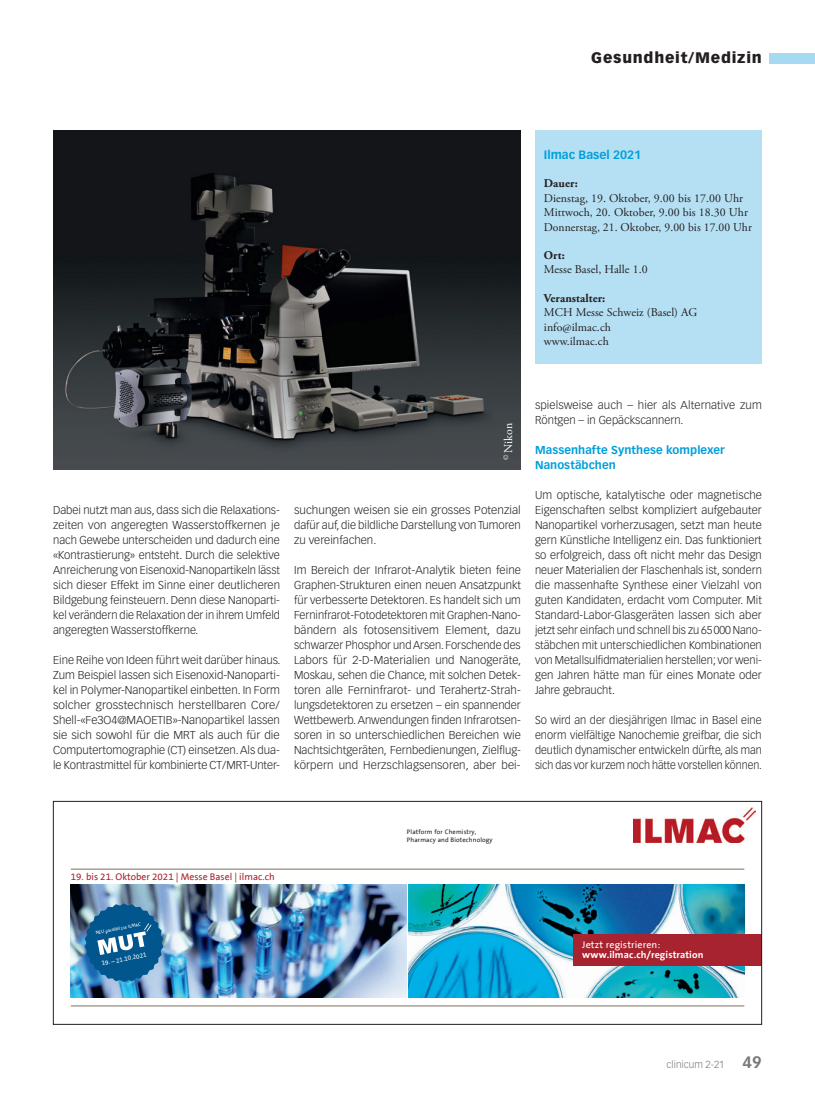
<style>
.page{position:relative;width:815px;height:1099px;background:#fff}
.page>*{position:absolute;margin:0;border:0;box-sizing:border-box;transform-origin:0 0}
.t1{font:900 15px "Vectora LT Std";letter-spacing:.05em;color:#231f20}
.t2{font:11.88px/14.4px "Adobe Garamond Pro";letter-spacing:.005em;color:#231f20}
.t3{font:700 11.88px "Adobe Garamond Pro";letter-spacing:.005em;color:#231f20}
.t4{font:700 11.88px "Vectora LT Std";color:#009fda}
.t5{font:11.88px "Adobe Garamond Pro";color:#fff}
.t6{font:300 11.25px/15px "Vectora LT Std";color:#231f20;text-align:justify}
.t7{font:300 11.25px/15px "Vectora LT Std";color:#231f20;text-align:justify;scale:1.04 1}
.t8{font:700 11.25px/15px "Vectora LT Std";letter-spacing:.005em;color:#009fda}
.t9{font:300 10px "Vectora LT Std";color:#76787b}
.t10{font:9.75px "MCH The Sans";color:#a7232f}
.t11{font:700 9.75px "MCH The Sans";letter-spacing:.01em;color:#fff}
.t12{font:9.75px "MCH The Sans";letter-spacing:.01em;color:#fff}
.t13{font:6.5px/8.1px "MCH The Sans";letter-spacing:.02em;color:#231f20}
.t14{font:6.38px "MCH The Sans";color:#fff}
.t15{font:4.62px "MCH The Sans";color:#fff}
.s1{font-weight:700;font-size:16.25px}
</style>
<div class="page">
<div style="left:770px;top:53px;width:45px;height:10px;background:#a5daf2"></div>
<div style="left:535px;top:130px;width:227px;height:234px;background:#b5e0f4"></div>
<img style="left:53px;top:130px;width:468px;height:339px">
<hr style="left:71px;top:868px;width:673px;height:1px;background:#877b6b">
<hr style="left:71px;top:1005px;width:673px;height:1px;background:#877b6b">
<img style="left:71px;top:884px;width:673px;height:113px">
<hr style="left:407px;top:878px;width:1px;height:123px;background:#fff">
<div style="left:573px;top:934px;width:189px;height:32px;background:#a7232f"></div>
<svg style="left:85px;top:903px;width:78px;height:79px;background:#3376a4"></svg>
<img style="left:633px;top:807px;width:122px;height:35px">
<div style="left:53px;top:801px;width:709px;height:223px;border:1px solid #231f20"></div>
<h1 class="t1" style="left:591px;top:49px;width:172px">Gesundheit/Medizin</h1>
<p class="t4" style="left:544px;top:147px;width:99px">Ilmac Basel 2021</p>
<p class="t3" style="left:544px;top:177px;width:35px">Dauer:</p>
<p class="t2" style="left:544px;top:191px;width:209px">Dienstag, 19. Oktober, 9.00 bis 17.00 Uhr<br>Mittwoch, 20. Oktober, 9.00 bis 18.30 Uhr<br>Donnerstag, 21. Oktober, 9.00 bis 17.00 Uhr</p>
<p class="t3" style="left:544px;top:248px;width:22px">Ort:</p>
<p class="t2" style="left:544px;top:263px;width:105px">Messe Basel, Halle 1.0</p>
<p class="t3" style="left:544px;top:291px;width:63px">Veranstalter:</p>
<p class="t2" style="left:544px;top:306px;width:155px">MCH Messe Schweiz (Basel) AG info@ilmac.ch<br>www.ilmac.ch</p>
<p class="t6" style="left:53px;top:503px;width:228px">Dabei nutzt man aus, dass sich die Relaxations&shy;zeiten von angeregten Wasserstoffkernen je nach Gewebe unterscheiden und dadurch eine «Kontrastierung» entsteht. Durch die selektive Anreicherung von Eisenoxid-Nanopartikeln lässt sich dieser Effekt im Sinne einer deutlicheren Bildgebung feinsteuern. Denn diese Nanoparti&shy;kel verändern die Relaxation der in ihrem Umfeld angeregten Wasserstoffkerne.</p>
<p class="t6" style="left:53px;top:653px;width:229px">Eine Reihe von Ideen führt weit darüber hinaus.<br>Zum Beispiel lassen sich Eisenoxid-Nanoparti&shy;kel in Polymer-Nanopartikel einbetten. In Form solcher grosstechnisch herstellbaren Core/ Shell-«Fe3O4@MAOETIB»-Nanopartikel lassen sie sich sowohl für die MRT als auch für die Computertomographie (CT) einsetzen. Als dua&shy;le Kontrastmittel für kombinierte CT/MRT-Unter-</p>
<p class="t5" style="left:501px;top:460px;width:39px;rotate:-90deg"><sup>©</sup> Nikon</p>
<p class="t7" style="left:294px;top:503px;width:220px">suchungen weisen sie ein grosses Potenzial dafür auf, die bildliche Darstellung von Tumoren zu vereinfachen.</p>
<p class="t6" style="left:294px;top:563px;width:229px">Im Bereich der Infrarot-Analytik bieten feine Graphen-Strukturen einen neuen Ansatzpunkt für verbesserte Detektoren. Es handelt sich um Ferninfrarot-Fotodetektoren mit Graphen-Nano&shy;bändern als fotosensitivem Element, dazu schwarzer Phosphor und Arsen. Forschende des Labors für 2-D-Materialien und Nanogeräte, Moskau, sehen die Chance, mit solchen Detek&shy;toren alle Ferninfrarot- und Terahertz-Strah&shy;lungsdetektoren zu ersetzen – ein spannender Wettbewerb. Anwendungen finden Infrarotsen&shy;soren in so unterschiedlichen Bereichen wie Nachtsichtgeräten, Fernbedienungen, Zielflug&shy;körpern und Herzschlagsensoren, aber bei-</p>
<p class="t6" style="left:535px;top:398px;width:228px">spielsweise auch – hier als Alternative zum<br>Röntgen – in Gepäckscannern.</p>
<p class="t8" style="left:535px;top:443px;width:191px">Massenhafte Synthese komplexer<br>Nanostäbchen</p>
<p class="t6" style="left:535px;top:488px;width:228px">Um optische, katalytische oder magnetische Eigenschaften selbst kompliziert aufgebauter Nanopartikel vorherzusagen, setzt man heute gern Künstliche Intelligenz ein. Das funktioniert so erfolgreich, dass oft nicht mehr das Design neuer Materialien der Flaschenhals ist, sondern die massenhafte Synthese einer Vielzahl von guten Kandidaten, erdacht vom Computer. Mit Standard-Labor-Glasgeräten lassen sich aber jetzt sehr einfach und schnell bis zu 65 000 Nano&shy;stäbchen mit unterschiedlichen Kombinationen von Metallsulfidmaterialien herstellen; vor weni&shy;gen Jahren hätte man für eines Monate oder Jahre gebraucht.</p>
<p class="t6" style="left:535px;top:713px;width:229px">So wird an der diesjährigen Ilmac in Basel eine enorm vielfältige Nanochemie greifbar, die sich deutlich dynamischer entwickeln dürfte, als man sich das vor kurzem noch hätte vorstellen können.</p>
<p class="t10" style="left:71px;top:871px;width:205px">19. bis 21. Oktober 2021 | Messe Basel | ilmac.ch</p>
<p class="t15" style="left:95px;top:930px;width:48px;rotate:-11deg">NEU parallel zur ILMAC</p>
<p class="t14" style="left:101px;top:960px;width:47px;rotate:-11deg">19. – 21.10.2021</p>
<p class="t13" style="left:407px;top:828px;width:87px">Platform for Chemistry,<br>Pharmacy and Biotechnology</p>
<p class="t12" style="left:582px;top:939px;width:80px">Jetzt registrieren:</p>
<p class="t11" style="left:582px;top:950px;width:123px">www.ilmac.ch/registration</p>
<p class="t9" style="left:667px;top:1058px;width:97px">clinicum 2-21 <span class="s1">49</span></p>
</div>
